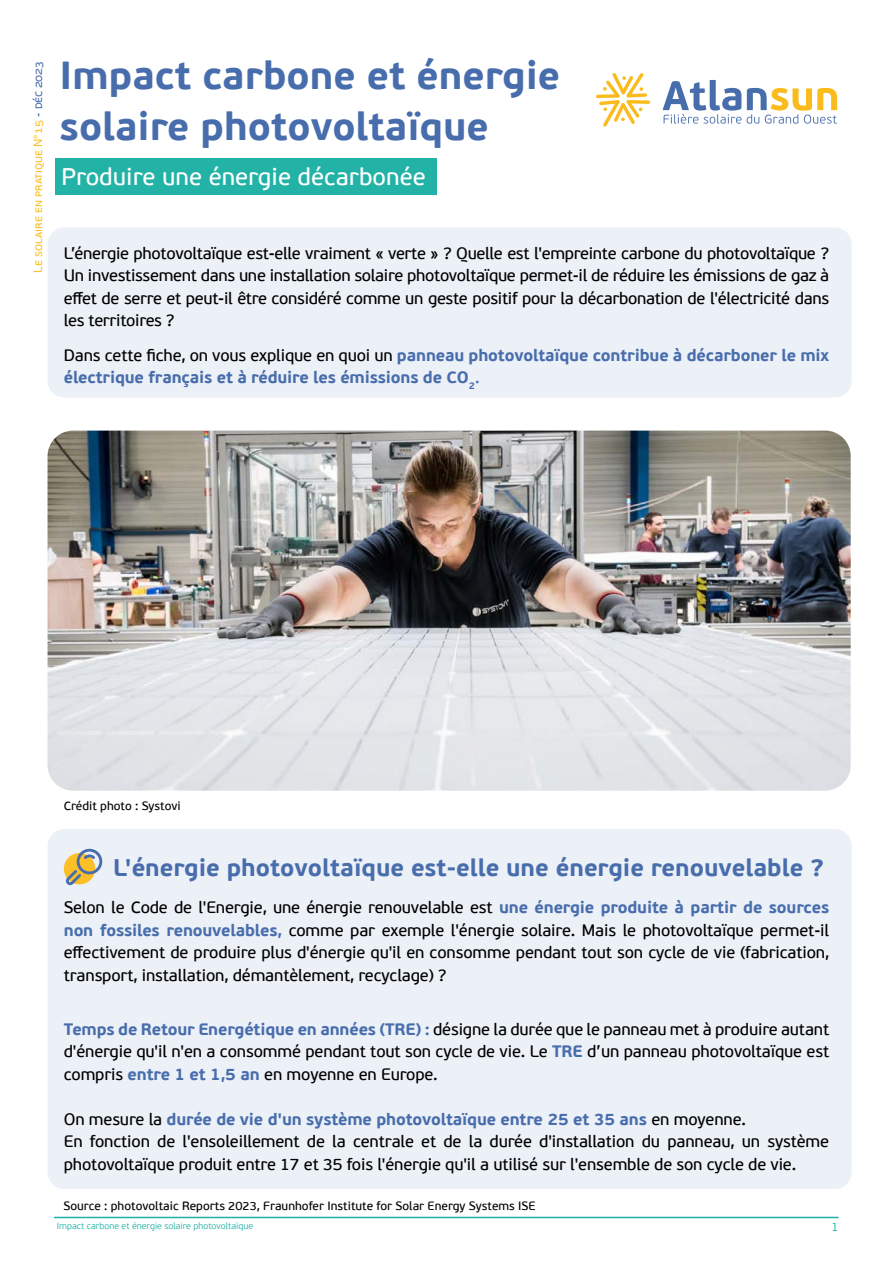
<style>
.page{position:relative;width:893px;height:1263px;background:#fff}
.page>*{position:absolute;margin:0;border:0;box-sizing:border-box;transform-origin:0 0}
.t1{font:700 39px/51px "PF Beau Sans Pro";color:#486dac}
.t2{font:700 24px "PF Beau Sans Pro";color:#486dac}
.t3{font:24px "PF Beau Sans Pro Bbook";color:#fff}
.t4{font:16.5px/22.5px "PF Beau Sans Pro Bbook";letter-spacing:-.01em;color:#000;text-align:justify}
.t5{font:700 16.5px/22.5px "PF Beau Sans Pro";letter-spacing:-.01em;color:#486dac}
.t6{font:12px "PF Beau Sans Pro Bbook";color:#000}
.t7{font:12px "PF Beau Sans Pro";color:#fcbf24}
.t8{font:300 12px "PF Beau Sans Pro";color:#1fb0a6}
.t9{font:300 9px "PF Beau Sans Pro";color:#1fb0a6}
.s1{color:#486dac}
.s2{font-family:"PF Beau Sans Pro Bbook";font-weight:400;color:#000}
.s3{font-family:"PF Beau Sans Pro Bbook";font-weight:400}
.s4{font-family:"PF Beau Sans Pro";font-weight:700;color:#486dac}
</style>
<div class="page">
<hr style="left:54px;top:1217px;width:784px;height:1px;background:#1fb0a6">
<div style="left:48px;top:829px;width:804px;height:360px;background:#ecf0f7;border-radius:17px"></div>
<div style="left:48px;top:227px;width:804px;height:171px;background:#ecf0f7;border-radius:17px"></div>
<img style="left:48px;top:431px;width:803px;height:360px">
<svg style="left:663px;top:80px;width:174px;height:44px"></svg>
<svg style="left:596px;top:73px;width:54px;height:54px"></svg>
<div style="left:55px;top:158px;width:382px;height:36px;background:#22b2a6"></div>
<div style="left:64px;top:853px;width:31px;height:31px;background:#fcbf27;border-radius:50%"></div>
<svg style="left:66px;top:849px;width:36px;height:36px"></svg>
<p class="t7" style="left:31px;top:273px;width:213px;rotate:-90deg">Le solaire en pratique N°15 <span class="s1">- déc 2023</span></p>
<h1 class="t1" style="left:60px;top:51px;width:502px">Impact carbone et énergie solaire photovoltaïque</h1>
<h2 class="t3" style="left:61px;top:163px;width:366px">Produire une énergie décarbonée</h2>
<p class="t4" style="left:64px;top:242px;width:767px">L’énergie photovoltaïque est-elle vraiment « verte » ? Quelle est l'empreinte carbone du photovoltaïque ?<br>Un investissement dans une installation solaire photovoltaïque permet-il de réduire les émissions de gaz à effet de serre et peut-il être considéré comme un geste positif pour la décarbonation de l'électricité dans les territoires ?</p>
<p class="t5" style="left:64px;top:344px;width:767px"><span class="s2">Dans cette fiche, on vous explique en quoi un</span> panneau photovoltaïque contribue à décarboner le mix électrique français et à réduire les émissions de CO<sub>2</sub><span class="s3">.</span></p>
<p class="t6" style="left:64px;top:799px;width:119px">Crédit photo : Systovi</p>
<h2 class="t2" style="left:113px;top:853px;width:712px">L'énergie photovoltaïque est-elle une énergie renouvelable ?</h2>
<p class="t4" style="left:64px;top:897px;width:767px">Selon le Code de l'Energie, une énergie renouvelable est <span class="s4">une énergie produite à partir de sources non fossiles renouvelables,</span> comme par exemple l'énergie solaire. Mais le photovoltaïque permet-il effectivement de produire plus d'énergie qu'il en consomme pendant tout son cycle de vie (fabrication, transport, installation, démantèlement, recyclage) ?</p>
<p class="t4" style="left:64px;top:1018px;width:767px"><span class="s4">Temps de Retour Energétique en années (TRE) :</span> désigne la durée que le panneau met à produire autant d'énergie qu'il n'en a consommé pendant tout son cycle de vie. Le <span class="s4">TRE</span> d’un panneau photovoltaïque est compris <span class="s4">entre 1 et 1,5 an</span> en moyenne en Europe.</p>
<p class="t5" style="left:64px;top:1108px;width:684px"><span class="s2">On mesure la</span> durée de vie d'un système photovoltaïque entre 25 et 35 ans <span class="s2">en moyenne.</span></p>
<p class="t4" style="left:64px;top:1131px;width:767px">En fonction de l'ensoleillement de la centrale et de la durée d'installation du panneau, un système photovoltaïque produit entre 17 et 35 fois l'énergie qu'il a utilisé sur l'ensemble de son cycle de vie.</p>
<p class="t6" style="left:63px;top:1199px;width:474px">Source : photovoltaic Reports 2023, Fraunhofer Institute for Solar Energy Systems ISE</p>
<p class="t9" style="left:57px;top:1220px;width:198px">Impact carbone et énergie solaire photovoltaïque</p>
<p class="t8" style="left:831px;top:1220px;width:8px">1</p>
</div>
